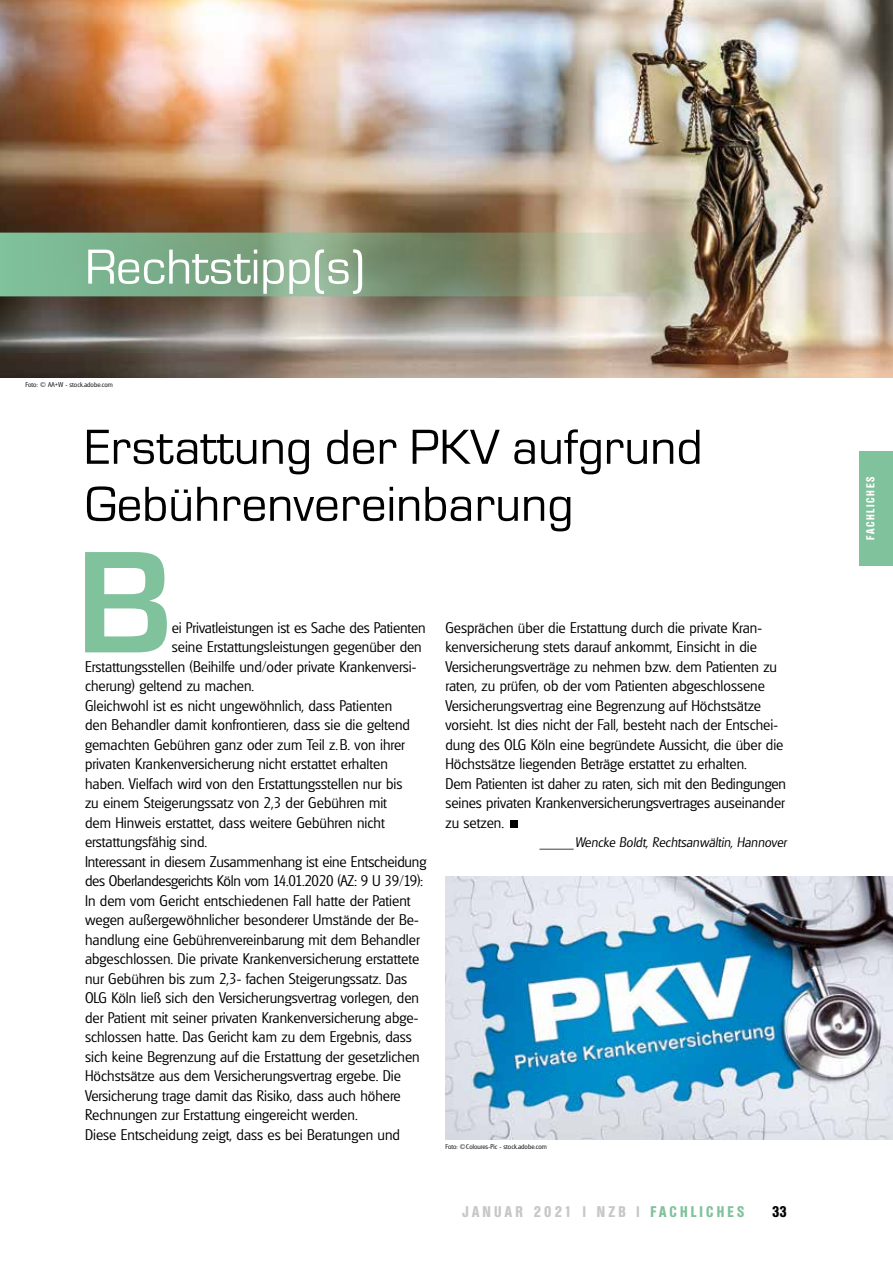
<style>
.page{position:relative;width:893px;height:1263px;background:#fff}
.page>*{position:absolute;margin:0;border:0;box-sizing:border-box;transform-origin:0 0}
.t1{font:700 150.45px "Micro Square";color:#80c29c}
.t2{font:700 57px "Arial";color:#000}
.t3{font:51px/57px "Micro Square";color:#000}
.t4{font:51px "Micro Square";color:#fff}
.t5{font:300 15px/19.5px "Glasgow";color:#000}
.t6{font:300 15px "Glasgow";letter-spacing:-.02em;color:#000}
.t7{font:700 condensed 15px "Olympia";letter-spacing:.215em;color:#c6c7c8}
.t8{font:700 condensed 15px "Olympia";color:#000}
.t9{font:italic 300 13.5px "Glasgow";color:#000}
.t10{font:italic 300 13.5px "Glasgow";color:#000;scale:2.7 1}
.t11{font:700 condensed 11.25px "Olympia";letter-spacing:.15em;color:#fff}
.t12{font:300 6.75px "Glasgow";color:#000}
.s1{color:#80c29c}
</style>
<div class="page">
<img style="left:0;top:0;width:893px;height:377px">
<svg style="left:0;top:233px;width:709px;height:63px;background:#8ba687"></svg>
<img style="left:445px;top:876px;width:448px;height:264px">
<div style="left:860px;top:451px;width:33px;height:115px;background:#80c29c"></div>
<h3 class="t4" style="left:85px;top:239px;width:281px">Rechtstipp(s)</h3>
<p class="t12" style="left:26px;top:381px;width:89px">Foto: © AA+W - stock.adobe.com</p>
<h3 class="t3" style="left:85px;top:419px;width:619px">Erstattung der PKV aufgrund<br>Gebührenvereinbarung</h3>
<h1 class="t1" style="left:76px;top:521px;width:97px">B</h1>
<p class="t5" style="left:445px;top:618px;width:342px">Gesprächen über die Erstattung durch die private Kran&shy;kenversicherung stets darauf ankommt, Einsicht in die Versicherungsverträge zu nehmen bzw. dem Patienten zu raten, zu prüfen, ob der vom Patienten abgeschlossene Versicherungsvertrag eine Begrenzung auf Höchstsätze vorsieht. Ist dies nicht der Fall, besteht nach der Entschei&shy;dung des OLG Köln eine begründete Aussicht, die über die Höchstsätze liegenden Beträge erstattet zu erhalten.<br>Dem Patienten ist daher zu raten, sich mit den Bedingungen seines privaten Krankenversicherungsvertrages auseinander zu setzen.</p>
<p class="t5" style="left:172px;top:618px;width:255px">ei Privatleistungen ist es Sache des Patienten</p>
<p class="t5" style="left:172px;top:637px;width:251px">seine Erstattungsleistungen gegenüber den</p>
<p class="t5" style="left:85px;top:657px;width:333px">Erstattungsstellen (Beihilfe und/oder private Krankenversi-</p>
<p class="t5" style="left:85px;top:676px;width:171px">cherung) geltend zu machen.</p>
<p class="t5" style="left:85px;top:696px;width:309px">Gleichwohl ist es nicht ungewöhnlich, dass Patienten</p>
<p class="t5" style="left:85px;top:715px;width:326px">den Behandler damit konfrontieren, dass sie die geltend</p>
<p class="t5" style="left:85px;top:735px;width:321px">gemachten Gebühren ganz oder zum Teil z.B. von ihrer</p>
<p class="t5" style="left:85px;top:754px;width:304px">privaten Krankenversicherung nicht erstattet erhalten</p>
<p class="t5" style="left:85px;top:774px;width:319px">haben. Vielfach wird von den Erstattungsstellen nur bis</p>
<p class="t5" style="left:85px;top:793px;width:303px">zu einem Steigerungssatz von 2,3 der Gebühren mit</p>
<p class="t5" style="left:85px;top:813px;width:301px">dem Hinweis erstattet, dass weitere Gebühren nicht</p>
<p class="t5" style="left:85px;top:832px;width:124px">erstattungsfähig sind.</p>
<p class="t5" style="left:85px;top:852px;width:343px">Interessant in diesem Zusammenhang ist eine Entscheidung</p>
<p class="t6" style="left:85px;top:872px;width:340px">des Oberlandesgerichts Köln vom 14.01.2020 (AZ: 9 U 39/19):</p>
<p class="t5" style="left:85px;top:891px;width:327px">In dem vom Gericht entschiedenen Fall hatte der Patient</p>
<p class="t5" style="left:85px;top:910px;width:335px">wegen außergewöhnlicher besonderer Umstände der Be-</p>
<p class="t5" style="left:85px;top:930px;width:336px">handlung eine Gebührenvereinbarung mit dem Behandler</p>
<p class="t5" style="left:85px;top:949px;width:336px">abgeschlossen. Die private Krankenversicherung erstattete</p>
<p class="t5" style="left:85px;top:969px;width:324px">nur Gebühren bis zum 2,3- fachen Steigerungssatz. Das</p>
<p class="t5" style="left:85px;top:988px;width:335px">OLG Köln ließ sich den Versicherungsvertrag vorlegen, den</p>
<p class="t5" style="left:85px;top:1008px;width:335px">der Patient mit seiner privaten Krankenversicherung abge-</p>
<p class="t5" style="left:85px;top:1027px;width:328px">schlossen hatte. Das Gericht kam zu dem Ergebnis, dass</p>
<p class="t5" style="left:85px;top:1047px;width:336px">sich keine Begrenzung auf die Erstattung der gesetzlichen</p>
<p class="t5" style="left:85px;top:1066px;width:317px">Höchstsätze aus dem Versicherungsvertrag ergebe. Die</p>
<p class="t5" style="left:85px;top:1086px;width:317px">Versicherung trage damit das Risiko, dass auch höhere</p>
<p class="t5" style="left:85px;top:1105px;width:274px">Rechnungen zur Erstattung eingereicht werden.</p>
<p class="t5" style="left:85px;top:1125px;width:316px">Diese Entscheidung zeigt, dass es bei Beratungen und</p>
<h2 class="t2" style="left:506px;top:776px;width:17px">.</h2>
<p class="t9" style="left:575px;top:834px;width:213px">Wencke Boldt, Rechtsanwältin, Hannover</p>
<p class="t10" style="left:538px;top:841px;width:15px">—</p>
<p class="t12" style="left:445px;top:1143px;width:103px">Foto: ©Coloures-Pic - stock.adobe.com</p>
<p class="t7" style="left:463px;top:1203px;width:283px">JANUAR 2021 | NZB | <span class="s1">FACHLICHES</span></p>
<p class="t8" style="left:772px;top:1203px;width:16px">33</p>
<p class="t11" style="left:864px;top:540px;width:65px;rotate:-90deg">FACHLICHES</p>
</div>
